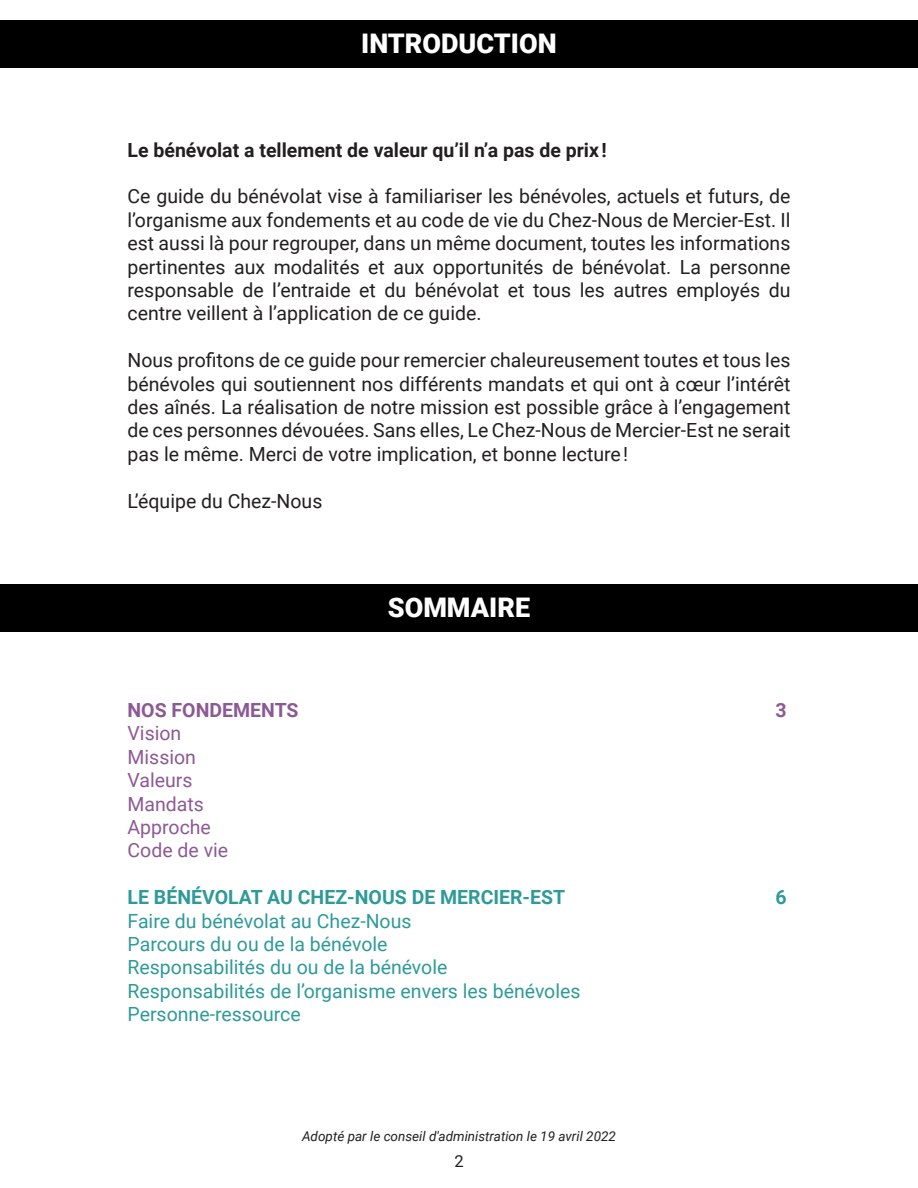
<style>
.page{position:relative;width:918px;height:1188px;background:#fff}
.page>*{position:absolute;margin:0;border:0;box-sizing:border-box;transform-origin:0 0}
.t1{font:900 27px "Roboto";color:#fff}
.t2{font:19.5px/23.4px "Roboto";color:#221f1f;text-align:justify}
.t3{font:19.5px/23.4px "Roboto";color:#2e9a99}
.t4{font:700 19.5px "Roboto";color:#221f1f}
.t5{font:19.5px/23.4px "Roboto";color:#8c5994}
.t6{font:700 19.5px "Roboto";color:#2e9a99}
.t7{font:700 19.5px "Roboto";color:#8c5994}
.t8{font:16.5px "Roboto";color:#221f1f}
.t9{font:italic 13.5px "Roboto";color:#221f1f}
</style>
<div class="page">
<div style="left:0;top:21px;width:918px;height:47px;background:#000"></div>
<div style="left:0;top:585px;width:918px;height:47px;background:#000"></div>
<h1 class="t1" style="left:361px;top:32px;width:197px">INTRODUCTION</h1>
<p class="t4" style="left:128px;top:136px;width:481px">Le bénévolat a tellement de valeur qu’il n’a pas de prix !</p>
<p class="t2" style="left:128px;top:186px;width:664px">Ce guide du bénévolat vise à familiariser les bénévoles, actuels et futurs, de l’organisme aux fondements et au code de vie du Chez-Nous de Mercier-Est. Il est aussi là pour regrouper, dans un même document, toutes les informations pertinentes aux modalités et aux opportunités de bénévolat. La personne responsable de l’entraide et du bénévolat et tous les autres employés du centre veillent à l’application de ce guide.</p>
<p class="t2" style="left:128px;top:348px;width:664px">Nous profitons de ce guide pour remercier chaleureusement toutes et tous les bénévoles qui soutiennent nos différents mandats et qui ont à cœur l’intérêt des aînés. La réalisation de notre mission est possible grâce à l’engagement de ces personnes dévouées. Sans elles, Le Chez-Nous de Mercier-Est ne serait pas le même. Merci de votre implication, et bonne lecture !</p>
<p class="t2" style="left:128px;top:490px;width:196px">L’équipe du Chez-Nous</p>
<h1 class="t1" style="left:388px;top:596px;width:144px">SOMMAIRE</h1>
<p class="t7" style="left:128px;top:702px;width:173px">NOS FONDEMENTS</p>
<p class="t7" style="left:776px;top:702px;width:13px">3</p>
<p class="t5" style="left:128px;top:723px;width:102px">Vision<br>Mission<br>Valeurs<br>Mandats<br>Approche<br>Code de vie</p>
<p class="t6" style="left:128px;top:890px;width:439px">LE BÉNÉVOLAT AU CHEZ-NOUS DE MERCIER-EST</p>
<p class="t6" style="left:776px;top:890px;width:13px">6</p>
<p class="t3" style="left:128px;top:910px;width:454px">Faire du bénévolat au Chez-Nous<br>Parcours du ou de la bénévole<br>Responsabilités du ou de la bénévole Responsabilités de l’organisme envers les bénévoles Personne-ressource</p>
<p class="t9" style="left:302px;top:1131px;width:315px">Adopté par le conseil d'administration le 19 avril 2022</p>
<p class="t8" style="left:454px;top:1154px;width:11px">2</p>
</div>
